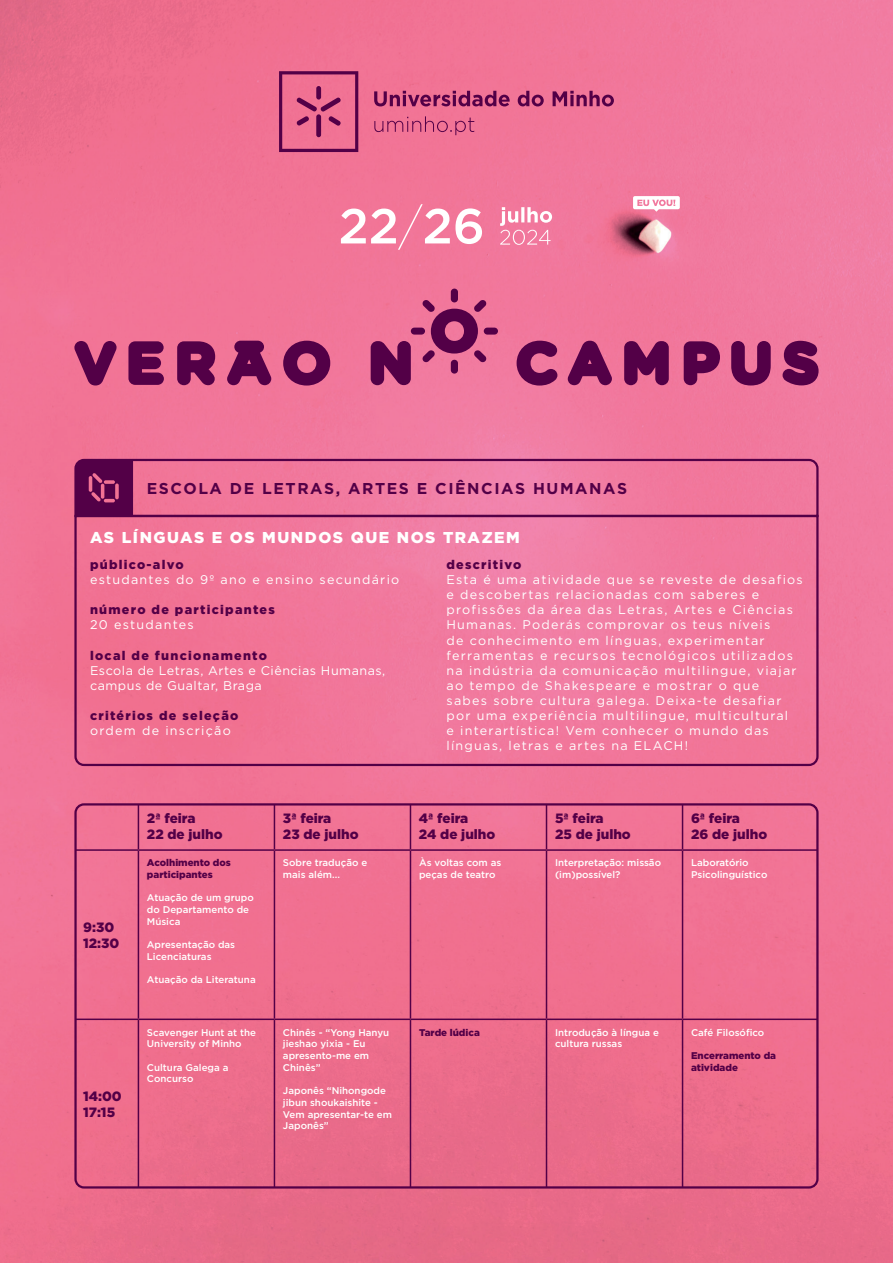
<style>
.page{position:relative;width:893px;height:1263px;background:#fff}
.page>*{position:absolute;margin:0;border:0;box-sizing:border-box;transform-origin:0 0}
.t1{font:700 15.75px "Gotham";letter-spacing:.1em;color:#530047}
.t2{font:900 15.75px "Gotham";letter-spacing:.1em;color:#fff}
.t3{font:900 13.5px/16.2px "Gotham";color:#530047}
.t4{font:12.6px/15.1px "Gotham";letter-spacing:.1em;color:#fff}
.t5{font:900 12.6px "Gotham";letter-spacing:.1em;color:#530047}
.t6{font:12.6px/15.1px "Gotham";letter-spacing:.04em;color:#fff}
.t7{font:500 9.75px/11.7px "Gotham";color:#fff}
.t8{font:900 9.75px/11.7px "Gotham";color:#530047}
</style>
<div class="page">
<img style="left:0;top:0;width:893px;height:1263px">
<svg style="left:374px;top:116px;width:100px;height:19px"></svg>
<svg style="left:374px;top:91px;width:240px;height:15px"></svg>
<svg style="left:279px;top:71px;width:79px;height:81px"></svg>
<svg style="left:783px;top:341px;width:36px;height:44px"></svg>
<svg style="left:731px;top:341px;width:40px;height:44px"></svg>
<svg style="left:684px;top:341px;width:36px;height:44px"></svg>
<svg style="left:624px;top:341px;width:45px;height:44px"></svg>
<svg style="left:568px;top:341px;width:44px;height:44px"></svg>
<svg style="left:517px;top:341px;width:40px;height:45px"></svg>
<svg style="left:371px;top:341px;width:40px;height:44px"></svg>
<svg style="left:283px;top:341px;width:47px;height:45px"></svg>
<svg style="left:227px;top:341px;width:44px;height:44px"></svg>
<svg style="left:177px;top:341px;width:38px;height:44px"></svg>
<svg style="left:128px;top:341px;width:36px;height:44px"></svg>
<svg style="left:74px;top:341px;width:43px;height:44px"></svg>
<div style="left:484px;top:328px;width:14px;height:7px;background:#530047;border-radius:4px"></div>
<div style="left:451px;top:289px;width:7px;height:13px;background:#530047;border-radius:4px"></div>
<div style="left:411px;top:328px;width:14px;height:7px;background:#530047;border-radius:4px"></div>
<div style="left:451px;top:360px;width:7px;height:14px;background:#530047;border-radius:4px"></div>
<svg style="left:422px;top:300px;width:65px;height:62px"></svg>
<svg style="left:341px;top:204px;width:141px;height:46px"></svg>
<svg style="left:500px;top:207px;width:52px;height:38px"></svg>
<svg style="left:633px;top:196px;width:47px;height:16px"></svg>
<svg style="left:73px;top:518px;width:747px;height:249px"></svg>
<hr style="left:138px;top:804px;width:1px;height:45px;background:#530047">
<hr style="left:274px;top:804px;width:1px;height:45px;background:#530047">
<hr style="left:410px;top:804px;width:1px;height:45px;background:#530047">
<hr style="left:546px;top:804px;width:1px;height:45px;background:#530047">
<hr style="left:682px;top:804px;width:1px;height:45px;background:#530047">
<hr style="left:76px;top:849px;width:62px;height:2px;background:#530047">
<hr style="left:138px;top:851px;width:1px;height:167px;background:#530047">
<hr style="left:138px;top:849px;width:136px;height:2px;background:#530047">
<hr style="left:274px;top:849px;width:136px;height:2px;background:#530047">
<hr style="left:410px;top:849px;width:136px;height:2px;background:#530047">
<hr style="left:546px;top:849px;width:136px;height:2px;background:#530047">
<hr style="left:274px;top:851px;width:1px;height:167px;background:#530047">
<hr style="left:410px;top:851px;width:1px;height:167px;background:#530047">
<hr style="left:546px;top:851px;width:1px;height:167px;background:#530047">
<hr style="left:682px;top:851px;width:1px;height:167px;background:#530047">
<hr style="left:682px;top:849px;width:135px;height:2px;background:#530047">
<hr style="left:76px;top:1018px;width:62px;height:2px;background:#530047">
<hr style="left:138px;top:1020px;width:1px;height:167px;background:#530047">
<hr style="left:138px;top:1018px;width:136px;height:2px;background:#530047">
<hr style="left:274px;top:1018px;width:136px;height:2px;background:#530047">
<hr style="left:410px;top:1018px;width:136px;height:2px;background:#530047">
<hr style="left:546px;top:1018px;width:136px;height:2px;background:#530047">
<hr style="left:274px;top:1020px;width:1px;height:167px;background:#530047">
<hr style="left:410px;top:1020px;width:1px;height:167px;background:#530047">
<hr style="left:546px;top:1020px;width:1px;height:167px;background:#530047">
<hr style="left:682px;top:1020px;width:1px;height:167px;background:#530047">
<hr style="left:682px;top:1018px;width:135px;height:2px;background:#530047">
<div style="left:74px;top:803px;width:745px;height:385px;border:2px solid #530047;border-radius:8px"></div>
<svg style="left:73px;top:458px;width:747px;height:60px"></svg>
<p class="t1" style="left:147px;top:478px;width:482px">ESCOLA DE LETRAS, ARTES E CIÊNCIAS HUMANAS</p>
<p class="t2" style="left:90px;top:527px;width:431px">AS LÍNGUAS E OS MUNDOS QUE NOS TRAZEM</p>
<p class="t5" style="left:90px;top:556px;width:95px">público-alvo</p>
<p class="t4" style="left:90px;top:572px;width:311px">estudantes do 9º ano e ensino secundário</p>
<p class="t5" style="left:90px;top:601px;width:186px">número de participantes</p>
<p class="t4" style="left:90px;top:617px;width:105px">20 estudantes</p>
<p class="t5" style="left:90px;top:646px;width:178px">local de funcionamento</p>
<p class="t6" style="left:90px;top:662px;width:297px">Escola de Letras, Artes e Ciências Humanas, campus de Gualtar, Braga</p>
<p class="t5" style="left:90px;top:707px;width:150px">critérios de seleção</p>
<p class="t4" style="left:90px;top:723px;width:142px">ordem de inscrição</p>
<p class="t5" style="left:446px;top:556px;width:77px">descritivo</p>
<p class="t4" style="left:446px;top:572px;width:358px">Esta é uma atividade que se reveste de desafios e descobertas relacionadas com saberes e profissões da área das Letras, Artes e Ciências Humanas. Poderás comprovar os teus níveis<br>de conhecimento em línguas, experimentar ferramentas e recursos tecnológicos utilizados na indústria da comunicação multilingue, viajar ao tempo de Shakespeare e mostrar o que sabes sobre cultura galega. Deixa-te desafiar por uma experiência multilingue, multicultural<br>e interartística! Vem conhecer o mundo das línguas, letras e artes na ELACH!</p>
<p class="t3" style="left:83px;top:919px;width:38px">9:30<br>12:30</p>
<p class="t3" style="left:83px;top:1088px;width:40px">14:00<br>17:15</p>
<p class="t3" style="left:147px;top:809px;width:77px">2ª feira<br>22 de julho</p>
<p class="t3" style="left:283px;top:809px;width:77px">3ª feira<br>23 de julho</p>
<p class="t3" style="left:419px;top:809px;width:78px">4ª feira<br>24 de julho</p>
<p class="t3" style="left:555px;top:809px;width:77px">5ª feira<br>25 de julho</p>
<p class="t3" style="left:691px;top:809px;width:78px">6ª feira<br>26 de julho</p>
<p class="t8" style="left:147px;top:857px;width:86px">Acolhimento dos participantes</p>
<p class="t7" style="left:147px;top:892px;width:108px">Atuação de um grupo do Departamento de<br>Música</p>
<p class="t7" style="left:147px;top:939px;width:90px">Apresentação das<br>Licenciaturas</p>
<p class="t7" style="left:147px;top:974px;width:110px">Atuação da Literatuna</p>
<p class="t7" style="left:147px;top:1026px;width:111px">Scavenger Hunt at the<br>University of Minho</p>
<p class="t7" style="left:147px;top:1061px;width:83px">Cultura Galega a<br>Concurso</p>
<p class="t7" style="left:283px;top:857px;width:86px">Sobre tradução e mais além...</p>
<p class="t7" style="left:419px;top:857px;width:84px">Às voltas com as peças de teatro</p>
<p class="t7" style="left:555px;top:857px;width:108px">Interpretação: missão (im)possível?</p>
<p class="t7" style="left:691px;top:857px;width:78px">Laboratório<br>Psicolinguístico</p>
<p class="t7" style="left:283px;top:1026px;width:108px">Chinês - “Yong Hanyu jieshao yixia - Eu apresento-me em<br>Chinês”</p>
<p class="t7" style="left:283px;top:1085px;width:111px">Japonês “Nihongode jibun shoukaishite -<br>Vem apresentar-te em<br>Japonês”</p>
<p class="t8" style="left:419px;top:1026px;width:62px">Tarde lúdica</p>
<p class="t7" style="left:555px;top:1026px;width:105px">Introdução à língua e cultura russas</p>
<p class="t7" style="left:691px;top:1026px;width:75px">Café Filosófico</p>
<p class="t8" style="left:691px;top:1049px;width:87px">Encerramento da atividade</p>
</div>
